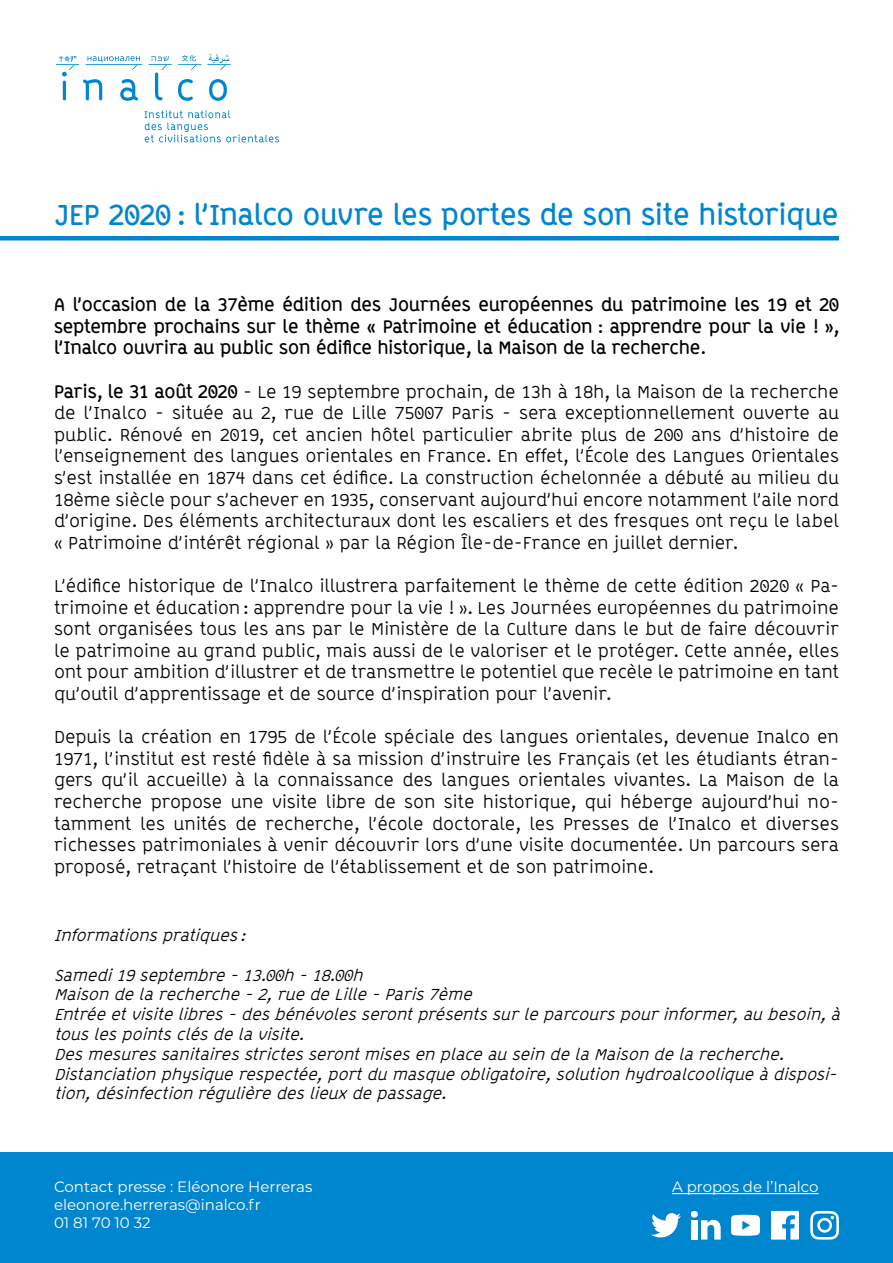
<style>
.page{position:relative;width:893px;height:1263px;background:#fff}
.page>*{position:absolute;margin:0;border:0;box-sizing:border-box;transform-origin:0 0}
.t1{font:700 28.5px "ABB Line";color:#0086ce}
.t2{font:18px/21.6px "ABB Line";letter-spacing:-.005em;color:#000;text-align:justify}
.t3{font:700 18px/21.6px "ABB Line";color:#000;text-align:justify}
.t4{font:italic 16.5px/19.8px "ABB Line";color:#000}
.t5{font:15px/18px "Montserrat";color:#fff}
.s1{font-weight:700}
</style>
<div class="page">
<svg style="left:144px;top:110px;width:135px;height:32px"></svg>
<svg style="left:56px;top:54px;width:175px;height:47px"></svg>
<div style="left:0;top:1152px;width:893px;height:111px;background:#0086ce"></div>
<hr style="left:672px;top:1193px;width:147px;height:1px;background:#fff">
<hr style="left:0;top:236px;width:839px;height:4px;background:#0086ce">
<svg style="left:652px;top:1213px;width:28px;height:24px"></svg>
<div style="left:691px;top:1211px;width:7px;height:6px;background:#fff;border-radius:50%"></div>
<div style="left:691px;top:1220px;width:6px;height:19px;background:#fff"></div>
<svg style="left:701px;top:1220px;width:19px;height:19px"></svg>
<svg style="left:731px;top:1215px;width:29px;height:21px"></svg>
<svg style="left:771px;top:1211px;width:28px;height:28px"></svg>
<svg style="left:810px;top:1211px;width:29px;height:28px"></svg>
<h1 class="t1" style="left:55px;top:198px;width:785px">JEP 2020 : l’Inalco ouvre les portes de son site historique</h1>
<p class="t3" style="left:54px;top:294px;width:786px">A l’occasion de la 37ème édition des Journées européennes du patrimoine les 19 et 20 septembre prochains sur le thème « Patrimoine et éducation : apprendre pour la vie ! », l’Inalco ouvrira au public son édifice historique, la Maison de la recherche.</p>
<p class="t2" style="left:54px;top:381px;width:786px"><span class="s1">Paris, le 31 août 2020</span> - Le 19 septembre prochain, de 13h à 18h, la Maison de la recherche de l’Inalco - située au 2, rue de Lille 75007 Paris - sera exceptionnellement ouverte au public. Rénové en 2019, cet ancien hôtel particulier abrite plus de 200 ans d’histoire de l’enseignement des langues orientales en France. En effet, l’École des Langues Orientales s’est installée en 1874 dans cet édifice. La construction échelonnée a débuté au milieu du 18ème siècle pour s’achever en 1935, conservant aujourd’hui encore notamment l’aile nord d’origine. Des éléments architecturaux dont les escaliers et des fresques ont reçu le label « Patrimoine d’intérêt régional » par la Région Île-de-France en juillet dernier.</p>
<p class="t2" style="left:54px;top:575px;width:786px">L’édifice historique de l’Inalco illustrera parfaitement le thème de cette édition 2020 « Pa&shy;trimoine et éducation : apprendre pour la vie ! ». Les Journées européennes du patrimoine sont organisées tous les ans par le Ministère de la Culture dans le but de faire découvrir le patrimoine au grand public, mais aussi de le valoriser et le protéger. Cette année, elles ont pour ambition d’illustrer et de transmettre le potentiel que recèle le patrimoine en tant qu’outil d’apprentissage et de source d’inspiration pour l’avenir.</p>
<p class="t2" style="left:54px;top:726px;width:786px">Depuis la création en 1795 de l’École spéciale des langues orientales, devenue Inalco en 1971, l’institut est resté fidèle à sa mission d’instruire les Français (et les étudiants étran&shy;gers qu’il accueille) à la connaissance des langues orientales vivantes. La Maison de la recherche propose une visite libre de son site historique, qui héberge aujourd’hui no&shy;tamment les unités de recherche, l’école doctorale, les Presses de l’Inalco et diverses richesses patrimoniales à venir découvrir lors d’une visite documentée. Un parcours sera proposé, retraçant l’histoire de l’établissement et de son patrimoine.</p>
<p class="t4" style="left:54px;top:925px;width:198px">Informationspratiques:</p>
<p class="t4" style="left:54px;top:965px;width:792px">Samedi19septembre -13.00h -18.00h<br>Maison de larecherche -2,rue de Lille -Paris7ème<br>Entrée etvisite libres-desbénévolesserontprésentssurle parcourspourinformer,au besoin,à touslespointsclésde lavisite.<br>Desmesuressanitairesstrictesserontmisesen place au sein de laMaison de larecherche.<br>Distanciation physique respectée,portdu masque obligatoire,solution hydroalcoolique àdisposi&shy;tion,désinfection régulière deslieuxde passage.</p>
<p class="t5" style="left:54px;top:1177px;width:260px">Contact presse : Eléonore Herreras</p>
<p class="t5" style="left:672px;top:1177px;width:148px">A propos de l’Inalco</p>
<p class="t5" style="left:54px;top:1195px;width:208px">eleonore.herreras@inalco.fr<br>01 81 70 10 32</p>
</div>
